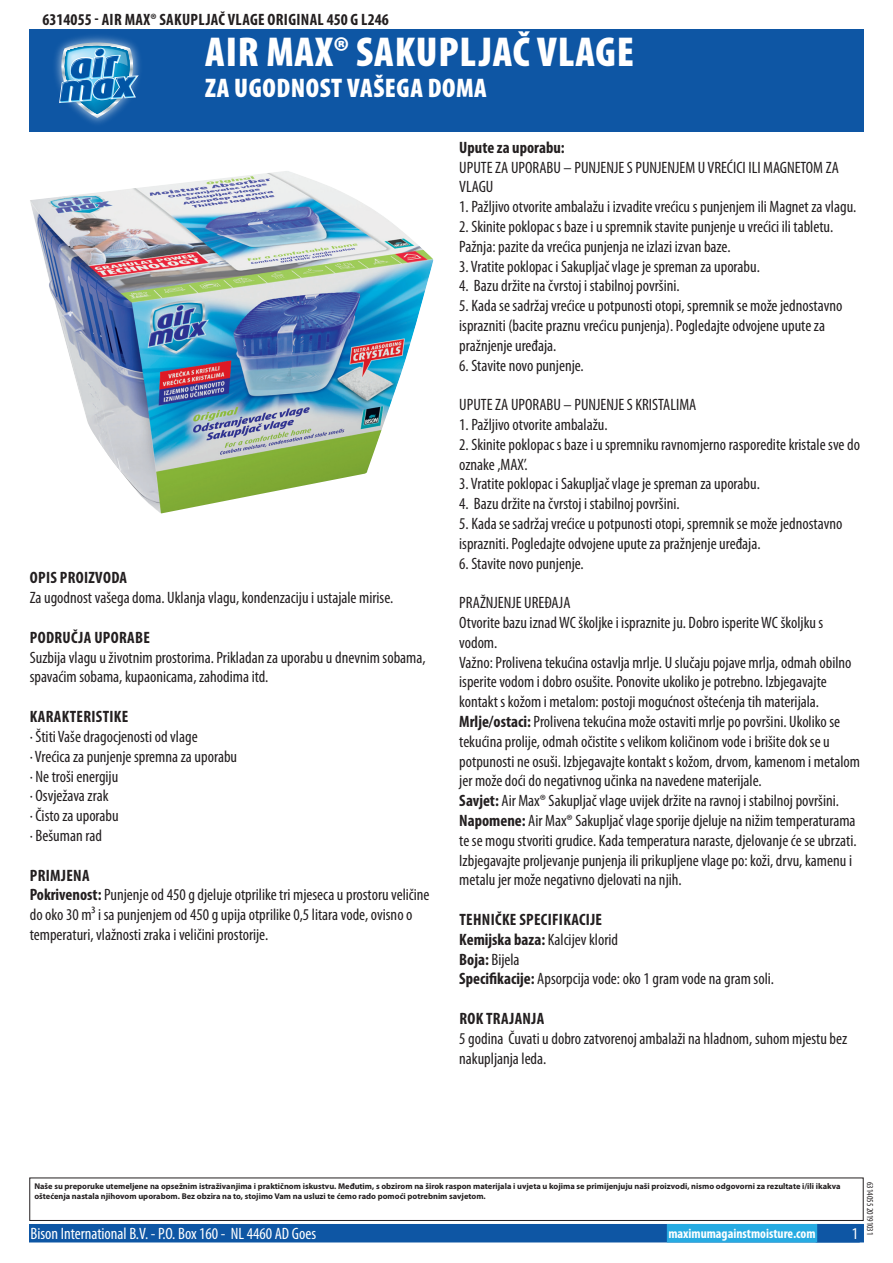
<style>
.page{position:relative;width:893px;height:1263px;background:#fff}
.page>*{position:absolute;margin:0;border:0;box-sizing:border-box;transform-origin:0 0}
.t1{font:900 condensed 42px "Myriad Pro";letter-spacing:.02em;color:#fff}
.t2{font:900 condensed 27px "Myriad Pro";letter-spacing:.02em;color:#fff}
.t3{font:condensed 16.5px/19.8px "Myriad Pro";color:#231f20}
.t4{font:700 condensed 16.5px "Myriad Pro";letter-spacing:.02em;color:#231f20}
.t5{font:condensed 16.5px "Myriad Pro";color:#fff}
.t6{font:700 condensed 16.5px "Myriad Pro";color:#231f20}
.t7{font:700 condensed 13.5px "Myriad Pro";color:#fff}
.t8{font:condensed 9px "Myriad Pro";color:#231f20}
.t9{font:700 8.4px/10.1px "Myriad Pro";color:#231f20}
.s1{font-weight:700}
</style>
<div class="page">
<div style="left:30px;top:1225px;width:833px;height:17px;background:#0e56a4"></div>
<div style="left:29px;top:1224px;width:835px;height:18px;border:2px solid #0e56a4"></div>
<div style="left:816px;top:1224px;width:44px;height:18px;border:2px solid #0e56a4"></div>
<div style="left:668px;top:1225px;width:148px;height:17px;background:#27abe2"></div>
<div style="left:667px;top:1224px;width:150px;height:18px;border:2px solid #27abe2"></div>
<div style="left:29px;top:1177px;width:835px;height:44px;border:1px solid #231f20"></div>
<div style="left:30px;top:30px;width:834px;height:102px;background:#0e56a4"></div>
<img style="left:55px;top:36px;width:76px;height:88px">
<svg style="left:58px;top:43px;width:82px;height:75px"></svg>
<img style="left:30px;top:171px;width:403px;height:343px">
<p class="t4" style="left:43px;top:9px;width:348px">6314055 - Air Max® Sakupljač vlage Original 450 g L246</p>
<h1 class="t1" style="left:205px;top:25px;width:430px">AIR MAX® SAKUPLJAČ VLAGE</h1>
<h2 class="t2" style="left:205px;top:70px;width:283px">ZA UGODNOST VAŠEGA DOMA</h2>
<p class="t4" style="left:30px;top:568px;width:99px">OPIS PROIZVODA</p>
<p class="t3" style="left:30px;top:588px;width:365px">Za ugodnost vašega doma. Uklanja vlagu, kondenzaciju i ustajale mirise.</p>
<p class="t4" style="left:30px;top:627px;width:33px">PODRUČJ</p>
<p class="t4" style="left:84px;top:627px;width:66px">A UPORABE</p>
<p class="t3" style="left:30px;top:647px;width:397px">Suzbija vlagu u životnim prostorima. Prikladan za uporabu u dnevnim sobama, spavaćim sobama, kupaonicama, zahodima itd.</p>
<p class="t4" style="left:30px;top:706px;width:87px">KARAKTERISTIKE</p>
<p class="t3" style="left:30px;top:726px;width:209px">· Štiti Vaše dragocjenosti od vlage<br>· Vrećica za punjenje spremna za uporabu · Ne troši energiju<br>· Osvježava zrak<br>· Čisto za uporabu<br>· Bešuman rad</p>
<p class="t3" style="left:30px;top:865px;width:401px"><span class="s1">PRIMJENA<br>Pokrivenost:</span> Punjenje od 450 g djeluje otprilike tri mjeseca u prostoru veličine do oko 30 m³ i sa punjenjem od 450 g upija otprilike 0,5 litara vode, ovisno o temperaturi, vlažnosti zraka i veličini prostorije.</p>
<p class="t6" style="left:459px;top:137px;width:107px">Upute za uporabu:</p>
<p class="t3" style="left:459px;top:157px;width:381px">UPUTE ZA UPORABU – PUNJENJE S PUNJENJEM U VREĆICI ILI MAGNETOM ZA<br>VLAGU</p>
<p class="t3" style="left:459px;top:197px;width:399px">1. Pažljivo otvorite ambalažu i izvadite vrećicu s punjenjem ili Magnet za vlagu.</p>
<p class="t3" style="left:459px;top:216px;width:376px">2. Skinite poklopac s baze i u spremnik stavite punjenje u vrećici ili tabletu.<br>Pažnja: pazite da vrećica punjenja ne izlazi izvan baze.</p>
<p class="t3" style="left:459px;top:256px;width:302px">3. Vratite poklopac i Sakupljač vlage je spreman za uporabu.</p>
<p class="t3" style="left:459px;top:276px;width:222px">4. Bazu držite na čvrstoj i stabilnoj površini.</p>
<p class="t3" style="left:459px;top:296px;width:385px">5. Kada se sadržaj vrećice u potpunosti otopi, spremnik se može jednostavno isprazniti (bacite praznu vrećicu punjenja). Pogledajte odvojene upute za pražnjenje uređaja.</p>
<p class="t3" style="left:459px;top:355px;width:126px">6. Stavite novo punjenje.</p>
<p class="t3" style="left:459px;top:395px;width:239px">UPUTE ZA UPORABU – PUNJENJE S KRISTALIMA</p>
<p class="t3" style="left:459px;top:414px;width:150px">1. Pažljivo otvorite ambalažu.</p>
<p class="t3" style="left:459px;top:434px;width:402px">2. Skinite poklopac s baze i u spremniku ravnomjerno rasporedite kristale sve do oznake ,MAX’.</p>
<p class="t3" style="left:459px;top:474px;width:302px">3. Vratite poklopac i Sakupljač vlage je spreman za uporabu.</p>
<p class="t3" style="left:459px;top:494px;width:222px">4. Bazu držite na čvrstoj i stabilnoj površini.</p>
<p class="t3" style="left:459px;top:513px;width:385px">5. Kada se sadržaj vrećice u potpunosti otopi, spremnik se može jednostavno isprazniti. Pogledajte odvojene upute za pražnjenje uređaja.</p>
<p class="t3" style="left:459px;top:553px;width:126px">6. Stavite novo punjenje.</p>
<p class="t3" style="left:459px;top:593px;width:402px">PRAŽNJENJE UREĐAJA<br>Otvorite bazu iznad WC školjke i ispraznite ju. Dobro isperite WC školjku s vodom.<br>Važno: Prolivena tekućina ostavlja mrlje. U slučaju pojave mrlja, odmah obilno isperite vodom i dobro osušite. Ponovite ukoliko je potrebno. Izbjegavajte kontakt s kožom i metalom: postoji mogućnost oštećenja tih materijala.<br><span class="s1">Mrlje/ostaci:</span> Prolivena tekućina može ostaviti mrlje po površini. Ukoliko se tekućina prolije, odmah očistite s velikom količinom vode i brišite dok se u potpunosti ne osuši. Izbjegavajte kontakt s kožom, drvom, kamenom i metalom jer može doći do negativnog učinka na navedene materijale.<br><span class="s1">Savjet:</span> Air Max® Sakupljač vlage uvijek držite na ravnoj i stabilnoj površini.<br><span class="s1">Napomene:</span> Air Max® Sakupljač vlage sporije djeluje na nižim temperaturama te se mogu stvoriti grudice. Kada temperatura naraste, djelovanje će se ubrzati.<br>Izbjegavajte proljevanje punjenja ili prikupljene vlage po: koži, drvu, kamenu i metalu jer može negativno djelovati na njih.</p>
<p class="t4" style="left:459px;top:909px;width:31px">TEHNIČKE</p>
<p class="t3" style="left:459px;top:909px;width:316px;text-indent:60px"><span class="s1">SPECIFIKACIJE<br>Kemijska baza:</span> Kalcijev klorid<br><span class="s1">Boja:</span> Bijela<br><span class="s1">Specifikacije:</span> Apsorpcija vode: oko 1 gram vode na gram soli.</p>
<p class="t4" style="left:459px;top:1008px;width:86px">ROK TRAJANJA</p>
<p class="t3" style="left:459px;top:1028px;width:389px">5 godina Čuvati u dobro zatvorenoj ambalaži na hladnom, suhom mjestu bez nakupljanja leda.</p>
<p class="t9" style="left:34px;top:1181px;width:808px">Naše su preporuke utemeljene na opsežnim istraživanjima i praktičnom iskustvu. Međutim, s obzirom na širok raspon materijala i uvjeta u kojima se primijenjuju naši proizvodi, nismo odgovorni za rezultate i/ili ikakva oštećenja nastala njihovom uporabom. Bez obzira na to, stojimo Vam na usluzi te ćemo rado pomoći potrebnim savjetom.</p>
<p class="t5" style="left:31px;top:1224px;width:287px">Bison International B.V. - P.O. Box 160 - NL 4460 AD Goes</p>
<p class="t7" style="left:668px;top:1225px;width:149px">maximumagainstmoisture.com</p>
<p class="t5" style="left:852px;top:1224px;width:8px">1</p>
<p class="t8" style="left:875px;top:1182px;width:55px;rotate:90deg">6314055 20191031</p>
</div>
